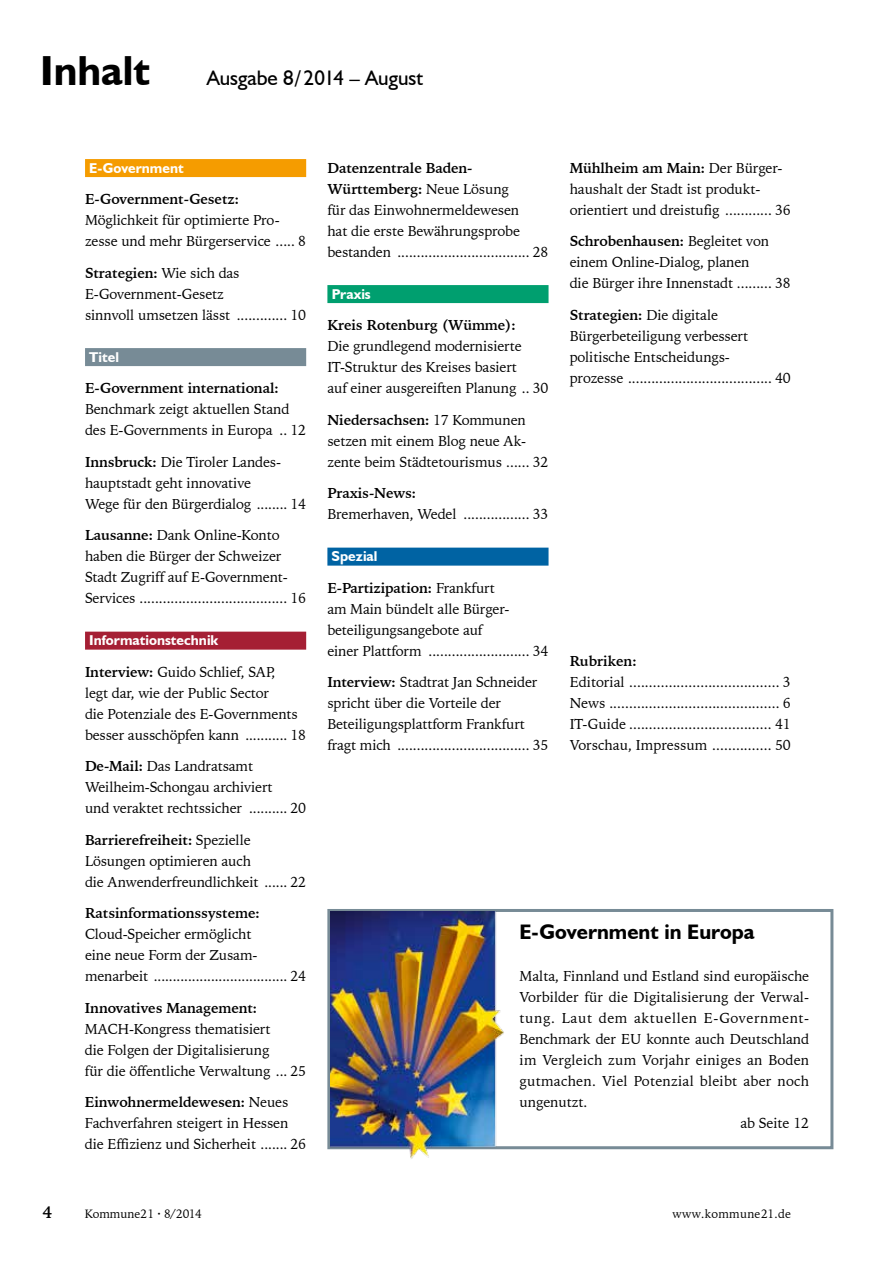
<style>
.page{position:relative;width:893px;height:1263px;background:#fff}
.page>*{position:absolute;margin:0;border:0;box-sizing:border-box;transform-origin:0 0}
.t1{font:700 42px "Humanist 521 BT";color:#000}
.t2{font:21px "Humanist 521 BT";color:#000}
.t3{font:700 21px "Humanist 521 BT";color:#000}
.t4{font:700 16.5px "Iowan Old Style BT";color:#000}
.t5{font:14.25px/21px "Iowan Old Style BT";letter-spacing:-.01em;color:#000}
.t6{font:700 14.25px "Iowan Old Style BT";letter-spacing:-.01em;color:#000}
.t7{font:700 14.25px "Humanist 521 BT";color:#fff}
.t8{font:14.25px "Iowan Old Style BT";letter-spacing:.015em;color:#000}
.t9{font:14.25px "Iowan Old Style BT";letter-spacing:.01em;color:#000}
.t10{font:14.25px "Iowan Old Style BT";letter-spacing:.04em;color:#000}
.t11{font:12px "Iowan Old Style BT";letter-spacing:.01em;color:#000}
.s1{font-weight:700}
</style>
<div class="page">
<div style="left:85px;top:159px;width:221px;height:18px;background:#f59c00"></div>
<div style="left:85px;top:348px;width:221px;height:18px;background:#778b96"></div>
<div style="left:85px;top:632px;width:221px;height:18px;background:#a51f34"></div>
<div style="left:327px;top:285px;width:222px;height:18px;background:#009f6f"></div>
<div style="left:327px;top:548px;width:222px;height:18px;background:#0063a3"></div>
<div style="left:327px;top:909px;width:506px;height:240px;border:3px solid #778b96"></div>
<img style="left:330px;top:912px;width:178px;height:247px">
<h1 class="t1" style="left:40px;top:45px;width:111px">Inhalt</h1>
<h2 class="t2" style="left:207px;top:65px;width:218px">Ausgabe 8/2014 – August</h2>
<p class="t7" style="left:89px;top:159px;width:96px">E-Government</p>
<p class="t6" style="left:85px;top:190px;width:155px">E-Government-Gesetz:</p>
<p class="t5" style="left:85px;top:210px;width:223px">Möglichkeit für optimierte Pro&shy;zesse und mehr Bürgerservice ..... 8</p>
<p class="t5" style="left:85px;top:262px;width:223px"><span class="s1">Strategien:</span> Wie sich das<br>E-Government-Gesetz<br>sinnvoll umsetzen lässt ............. 10</p>
<p class="t7" style="left:89px;top:348px;width:31px">Titel</p>
<p class="t6" style="left:85px;top:379px;width:195px">E-Government international:</p>
<p class="t5" style="left:85px;top:399px;width:223px">Benchmark zeigt aktuellen Stand des E-Governments in Europa .. 12</p>
<p class="t5" style="left:85px;top:451px;width:223px"><span class="s1">Innsbruck:</span> Die Tiroler Landes&shy;hauptstadt geht innovative<br>Wege für den Bürgerdialog ........ 14</p>
<p class="t5" style="left:85px;top:525px;width:223px"><span class="s1">Lausanne:</span> Dank Online-Konto haben die Bürger der Schweizer Stadt Zugriff auf E-Government-Services ...................................... 16</p>
<p class="t7" style="left:89px;top:631px;width:131px">Informationstechnik</p>
<p class="t5" style="left:85px;top:661px;width:223px"><span class="s1">Interview:</span> Guido Schlief, SAP,<br>legt dar, wie der Public Sector<br>die Potenziale des E-Governments besser ausschöpfen kann ........... 18</p>
<p class="t5" style="left:85px;top:756px;width:223px"><span class="s1">De-Mail:</span> Das Landratsamt<br>Weilheim-Schongau archiviert<br>und veraktet rechtssicher .......... 20</p>
<p class="t5" style="left:85px;top:829px;width:223px"><span class="s1">Barrierefreiheit:</span> Spezielle<br>Lösungen optimieren auch<br>die Anwenderfreundlichkeit ...... 22</p>
<p class="t6" style="left:85px;top:904px;width:176px">Ratsinformationssysteme:</p>
<p class="t5" style="left:85px;top:924px;width:223px">Cloud-Speicher ermöglicht<br>eine neue Form der Zusam&shy;menarbeit ................................... 24</p>
<p class="t6" style="left:85px;top:999px;width:174px">Innovatives Management:</p>
<p class="t5" style="left:85px;top:1018px;width:223px">MACH-Kongress thematisiert<br>die Folgen der Digitalisierung<br>für die öffentliche Verwaltung ... 25</p>
<p class="t5" style="left:85px;top:1092px;width:223px"><span class="s1">Einwohnermeldewesen:</span> Neues<br>Fachverfahren steigert in Hessen die Effizienz und Sicherheit ....... 26</p>
<p class="t5" style="left:327px;top:157px;width:223px"><span class="s1">Datenzentrale Baden-<br>Württemberg:</span> Neue Lösung<br>für das Einwohnermeldewesen<br>hat die erste Bewährungsprobe bestanden .................................. 28</p>
<p class="t7" style="left:332px;top:285px;width:41px">Praxis</p>
<p class="t6" style="left:327px;top:316px;width:190px">Kreis Rotenburg (Wümme):</p>
<p class="t5" style="left:327px;top:336px;width:223px">Die grundlegend modernisierte<br>IT-Struktur des Kreises basiert<br>auf einer ausgereiften Planung .. 30</p>
<p class="t5" style="left:327px;top:409px;width:223px"><span class="s1">Niedersachsen:</span> 17 Kommunen setzen mit einem Blog neue Ak&shy;zente beim Städtetourismus ...... 32</p>
<p class="t6" style="left:327px;top:484px;width:90px">Praxis-News:</p>
<p class="t5" style="left:327px;top:504px;width:223px">Bremerhaven, Wedel ................. 33</p>
<p class="t7" style="left:332px;top:547px;width:47px">Spezial</p>
<p class="t5" style="left:327px;top:577px;width:223px"><span class="s1">E-Partizipation:</span> Frankfurt<br>am Main bündelt alle Bürger&shy;beteiligungsangebote auf<br>einer Plattform .......................... 34</p>
<p class="t5" style="left:327px;top:672px;width:223px"><span class="s1">Interview:</span> Stadtrat Jan Schneider spricht über die Vorteile der Beteiligungsplattform Frankfurt fragt mich .................................. 35</p>
<p class="t5" style="left:570px;top:157px;width:223px"><span class="s1">Mühlheim am Main:</span> Der Bürger&shy;haushalt der Stadt ist produkt&shy;orientiert und dreistufig ............ 36</p>
<p class="t5" style="left:570px;top:231px;width:223px"><span class="s1">Schrobenhausen:</span> Begleitet von einem Online-Dialog, planen<br>die Bürger ihre Innenstadt ......... 38</p>
<p class="t5" style="left:570px;top:304px;width:223px"><span class="s1">Strategien:</span> Die digitale Bürgerbeteiligung verbessert politische Entscheidungs-<br>prozesse ..................................... 40</p>
<p class="t6" style="left:570px;top:652px;width:68px">Rubriken:</p>
<p class="t5" style="left:570px;top:672px;width:223px;text-align:justify">Editorial ...................................... 3<br>News ........................................... 6<br>IT-Guide .................................... 41<br>Vorschau, Impressum ............... 50</p>
<h2 class="t3" style="left:520px;top:919px;width:237px">E-Government in Europa</h2>
<p class="t5" style="left:520px;top:966px;width:291px">Malta, Finnland und Estland sind europäische</p>
<p class="t5" style="left:520px;top:987px;width:291px">Vorbilder für die Digitalisierung der Verwal-</p>
<p class="t10" style="left:520px;top:1009px;width:291px">tung. Laut dem aktuellen E-Government-</p>
<p class="t5" style="left:520px;top:1029px;width:291px">Benchmark der EU konnte auch Deutschland</p>
<p class="t9" style="left:520px;top:1051px;width:291px">im Vergleich zum Vorjahr einiges an Boden</p>
<p class="t8" style="left:520px;top:1072px;width:291px">gutmachen. Viel Potenzial bleibt aber noch</p>
<p class="t5" style="left:520px;top:1092px;width:70px">ungenutzt.</p>
<p class="t5" style="left:740px;top:1113px;width:70px">ab Seite 12</p>
<p class="t4" style="left:43px;top:1202px;width:11px">4</p>
<p class="t11" style="left:85px;top:1206px;width:118px">Kommune21 · 8/2014</p>
<p class="t11" style="left:673px;top:1206px;width:120px">www.kommune21.de</p>
</div>
